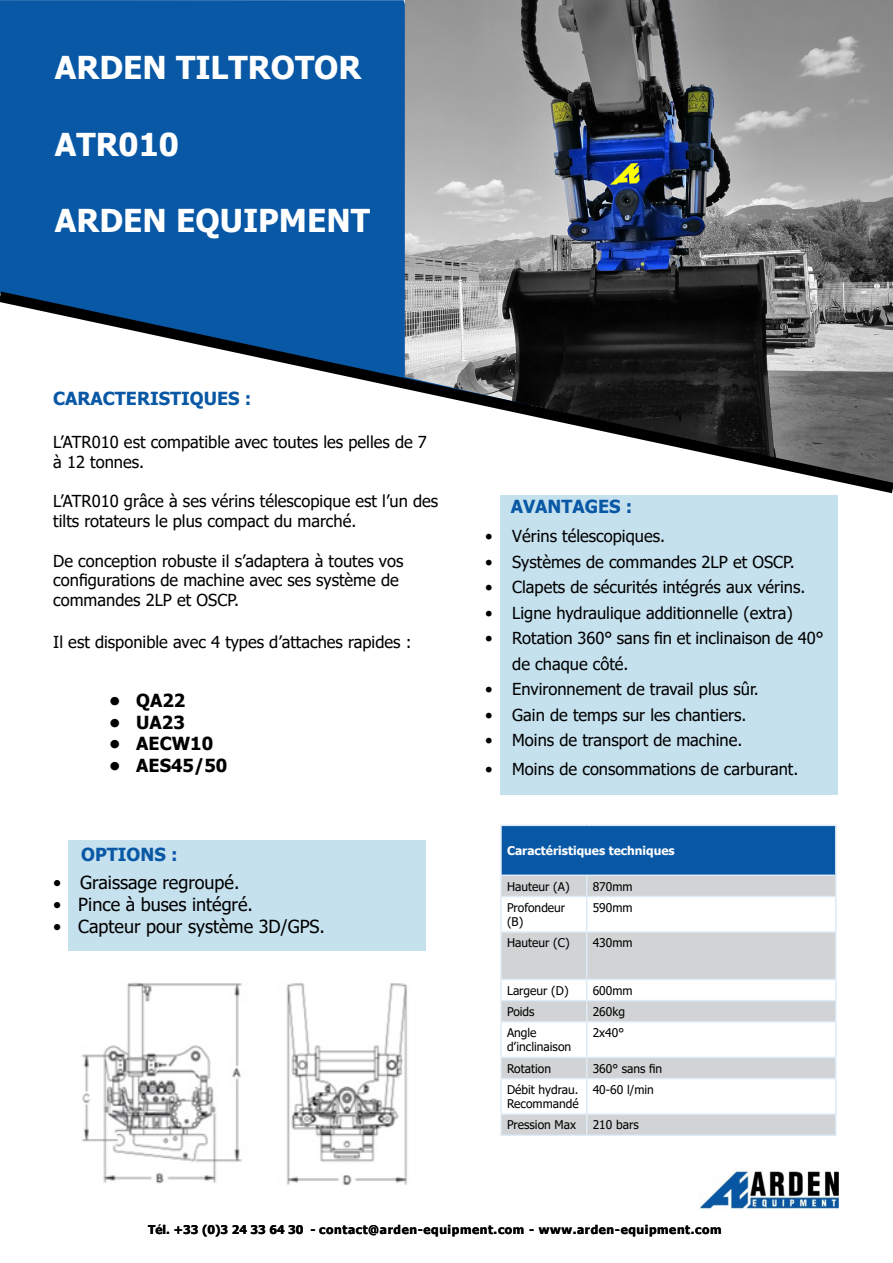
<style>
.page{position:relative;width:893px;height:1263px;background:#fff}
.page>*{position:absolute;margin:0;border:0;box-sizing:border-box;transform-origin:0 0}
.t1{font:700 31.5px "Tahoma";color:#fff}
.t2{font:18px "Tahoma";color:#000}
.t3{font:700 18px "Tahoma";color:#0958a5}
.t4{font:700 18px "Tahoma";color:#000}
.t5{font:16.5px/19.8px "Tahoma";color:#000}
.t6{font:12px/14.4px "Tahoma";color:#000}
.t7{font:700 12px "Tahoma";letter-spacing:.05em;color:#000}
.t8{font:700 12px "Tahoma";color:#fff}
</style>
<div class="page">
<div style="left:500px;top:496px;width:337px;height:299px;background:#c5e1ee"></div>
<div style="left:501px;top:825px;width:335px;height:50px;background:#0958a5"></div>
<svg style="left:502px;top:876px;width:333px;height:258px"></svg>
<hr style="left:500px;top:824px;width:87px;height:2px;background:#deebf8">
<hr style="left:500px;top:826px;width:2px;height:48px;background:#deebf8">
<hr style="left:587px;top:824px;width:249px;height:2px;background:#deebf8">
<hr style="left:835px;top:826px;width:1px;height:48px;background:#deebf8">
<hr style="left:500px;top:876px;width:2px;height:20px;background:#deebf8">
<svg style="left:835px;top:876px;width:1px;height:20px"></svg>
<hr style="left:500px;top:897px;width:2px;height:34px;background:#deebf8">
<hr style="left:835px;top:897px;width:1px;height:34px;background:#deebf8">
<hr style="left:500px;top:933px;width:2px;height:46px;background:#deebf8">
<hr style="left:835px;top:933px;width:1px;height:46px;background:#deebf8">
<hr style="left:500px;top:980px;width:2px;height:20px;background:#deebf8">
<hr style="left:500px;top:1001px;width:2px;height:20px;background:#deebf8">
<svg style="left:835px;top:980px;width:1px;height:41px"></svg>
<hr style="left:500px;top:1021px;width:87px;height:1px;background:#deebf8">
<hr style="left:500px;top:1022px;width:2px;height:34px;background:#deebf8">
<hr style="left:587px;top:1021px;width:249px;height:1px;background:#deebf8">
<hr style="left:835px;top:1022px;width:1px;height:34px;background:#deebf8">
<hr style="left:500px;top:1056px;width:87px;height:2px;background:#deebf8">
<hr style="left:500px;top:1058px;width:2px;height:20px;background:#deebf8">
<hr style="left:587px;top:1056px;width:249px;height:2px;background:#deebf8">
<svg style="left:835px;top:1058px;width:1px;height:20px"></svg>
<hr style="left:500px;top:1078px;width:87px;height:1px;background:#deebf8">
<hr style="left:500px;top:1079px;width:2px;height:34px;background:#deebf8">
<hr style="left:587px;top:1078px;width:249px;height:1px;background:#deebf8">
<hr style="left:835px;top:1079px;width:1px;height:34px;background:#deebf8">
<hr style="left:500px;top:1113px;width:87px;height:2px;background:#deebf8">
<svg style="left:500px;top:1115px;width:2px;height:19px"></svg>
<hr style="left:587px;top:1113px;width:249px;height:2px;background:#deebf8">
<svg style="left:835px;top:1115px;width:1px;height:19px"></svg>
<hr style="left:500px;top:1134px;width:87px;height:2px;background:#deebf8">
<hr style="left:587px;top:1134px;width:249px;height:2px;background:#deebf8">
<hr style="left:500px;top:874px;width:87px;height:2px;background:#deebf8">
<hr style="left:587px;top:874px;width:249px;height:2px;background:#deebf8">
<svg style="left:586px;top:876px;width:1px;height:20px"></svg>
<hr style="left:500px;top:896px;width:87px;height:1px;background:#deebf8">
<hr style="left:587px;top:896px;width:249px;height:1px;background:#deebf8">
<hr style="left:586px;top:897px;width:1px;height:34px;background:#deebf8">
<hr style="left:500px;top:931px;width:87px;height:2px;background:#deebf8">
<hr style="left:587px;top:931px;width:249px;height:2px;background:#deebf8">
<hr style="left:586px;top:933px;width:1px;height:46px;background:#deebf8">
<hr style="left:500px;top:979px;width:87px;height:1px;background:#deebf8">
<hr style="left:587px;top:979px;width:249px;height:1px;background:#deebf8">
<hr style="left:500px;top:1000px;width:87px;height:1px;background:#deebf8">
<hr style="left:587px;top:1000px;width:249px;height:1px;background:#deebf8">
<svg style="left:586px;top:980px;width:1px;height:41px"></svg>
<hr style="left:586px;top:1022px;width:1px;height:34px;background:#deebf8">
<svg style="left:586px;top:1058px;width:1px;height:20px"></svg>
<hr style="left:586px;top:1079px;width:1px;height:34px;background:#deebf8">
<svg style="left:586px;top:1115px;width:1px;height:19px"></svg>
<div style="left:68px;top:840px;width:358px;height:110px;background:#c5e1ee"></div>
<img style="left:81px;top:982px;width:326px;height:203px">
<img style="left:699px;top:1171px;width:140px;height:38px">
<div style="left:0;top:0;width:405px;height:284px;background:#0958a5"></div>
<img style="left:405px;top:0;width:488px;height:284px">
<svg style="left:0;top:284px;width:893px;height:216px"></svg>
<h1 class="t1" style="left:55px;top:46px;width:308px">ARDEN TILTROTOR</h1>
<h1 class="t1" style="left:55px;top:122px;width:125px">ATR010</h1>
<h1 class="t1" style="left:55px;top:199px;width:317px">ARDEN EQUIPMENT</h1>
<p class="t3" style="left:53px;top:386px;width:200px">CARACTERISTIQUES :</p>
<p class="t5" style="left:53px;top:433px;width:375px">L’ATR010 est compatible avec toutes les pelles de 7 à 12 tonnes.</p>
<p class="t5" style="left:53px;top:492px;width:387px">L’ATR010 grâce à ses vérins télescopique est l’un des tilts rotateurs le plus compact du marché.</p>
<p class="t5" style="left:53px;top:552px;width:352px">De conception robuste il s’adaptera à toutes vos configurations de machine avec ses système de commandes 2LP et OSCP.</p>
<p class="t5" style="left:53px;top:633px;width:360px">Il est disponible avec 4 types d’attaches rapides :</p>
<p class="t4" style="left:109px;top:688px;width:78px">• QA22</p>
<p class="t4" style="left:109px;top:709px;width:77px">• UA23</p>
<p class="t4" style="left:109px;top:731px;width:105px">• AECW10</p>
<p class="t4" style="left:109px;top:752px;width:120px">• AES45/50</p>
<p class="t3" style="left:81px;top:842px;width:98px">OPTIONS :</p>
<p class="t2" style="left:53px;top:871px;width:188px">• Graissage regroupé.</p>
<p class="t2" style="left:53px;top:892px;width:201px">• Pince à buses intégré.</p>
<p class="t2" style="left:53px;top:914px;width:273px">• Capteur pour système 3D/GPS.</p>
<p class="t3" style="left:511px;top:494px;width:123px">AVANTAGES :</p>
<p class="t5" style="left:485px;top:527px;width:181px">• Vérins télescopiques.</p>
<p class="t5" style="left:485px;top:553px;width:311px">• Systèmes de commandes 2LP et OSCP.</p>
<p class="t5" style="left:485px;top:578px;width:322px">• Clapets de sécurités intégrés aux vérins.</p>
<p class="t5" style="left:485px;top:604px;width:309px">• Ligne hydraulique additionnelle (extra)</p>
<p class="t5" style="left:512px;top:626px;width:313px;line-height:25.5px;text-indent:-27px">• Rotation 360° sans fin et inclinaison de 40° de chaque côté.</p>
<p class="t5" style="left:485px;top:680px;width:275px">• Environnement de travail plus sûr.</p>
<p class="t5" style="left:485px;top:706px;width:263px">• Gain de temps sur les chantiers.</p>
<p class="t5" style="left:485px;top:731px;width:259px">• Moins de transport de machine.</p>
<p class="t5" style="left:485px;top:760px;width:315px">• Moins de consommations de carburant.</p>
<p class="t8" style="left:507px;top:842px;width:169px">Caractéristiques techniques</p>
<p class="t6" style="left:507px;top:879px;width:64px">Hauteur (A)</p>
<p class="t6" style="left:593px;top:879px;width:41px">870mm</p>
<p class="t6" style="left:507px;top:901px;width:60px">Profondeur (B)</p>
<p class="t6" style="left:593px;top:901px;width:41px">590mm</p>
<p class="t6" style="left:507px;top:936px;width:64px">Hauteur (C)</p>
<p class="t6" style="left:593px;top:936px;width:41px">430mm</p>
<p class="t6" style="left:507px;top:984px;width:63px">Largeur (D)</p>
<p class="t6" style="left:593px;top:984px;width:41px">600mm</p>
<p class="t6" style="left:507px;top:1005px;width:29px">Poids</p>
<p class="t6" style="left:593px;top:1005px;width:34px">260kg</p>
<p class="t6" style="left:507px;top:1026px;width:66px">Angle d’inclinaison</p>
<p class="t6" style="left:593px;top:1026px;width:33px">2x40°</p>
<p class="t6" style="left:507px;top:1062px;width:46px">Rotation</p>
<p class="t6" style="left:593px;top:1062px;width:71px">360° sans fin</p>
<p class="t6" style="left:507px;top:1083px;width:73px">Débit hydrau.<br>Recommandé</p>
<p class="t6" style="left:593px;top:1083px;width:63px">40-60 l/min</p>
<p class="t6" style="left:507px;top:1118px;width:71px">Pression Max</p>
<p class="t6" style="left:593px;top:1118px;width:48px">210 bars</p>
<p class="t7" style="left:155px;top:1221px;width:9px">é</p>
<p class="t7" style="left:148px;top:1221px;width:575px">Tel. +33 (0)3 24 33 64 30 - contact@arden-equipment.com - www.arden-equipment.com</p>
</div>
